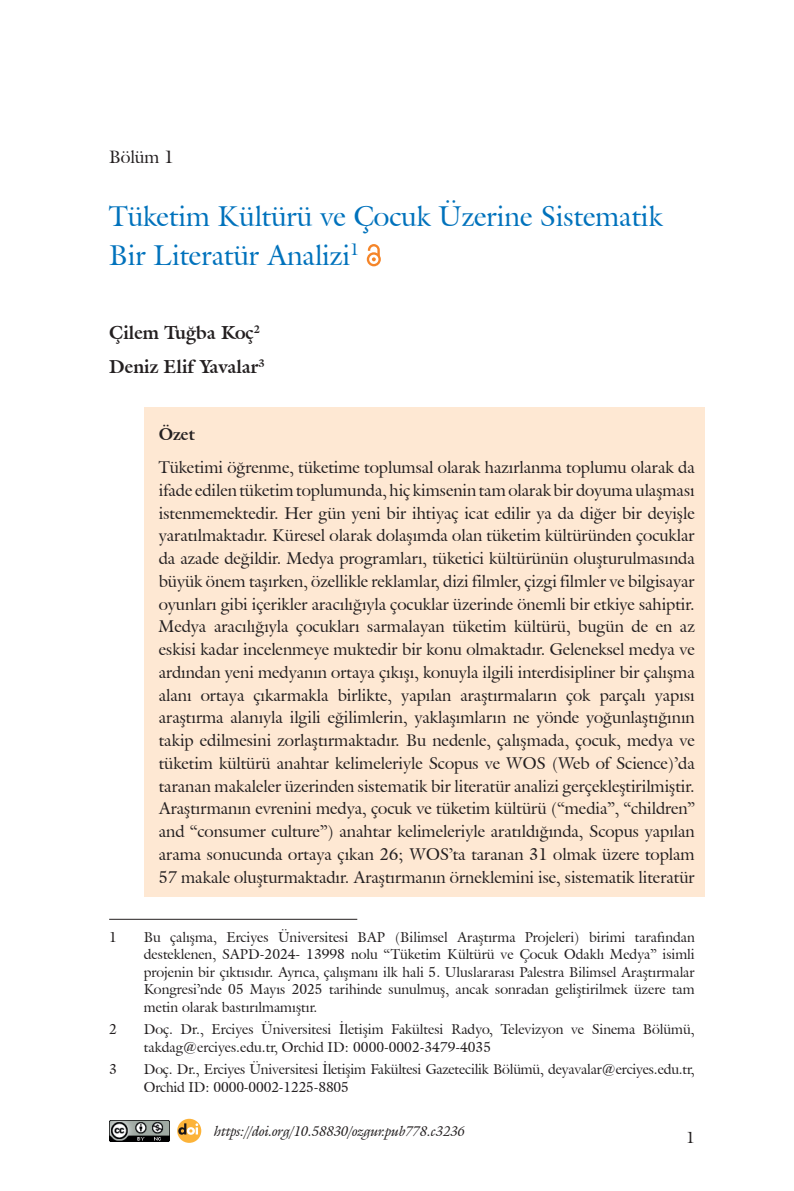
<style>
.page{position:relative;width:794px;height:1191px;background:#fff}
.page>*{position:absolute;margin:0;border:0;box-sizing:border-box;transform-origin:0 0}
.t1{font:28px/38.5px "Galliard IT Cby BT";color:#0072bc}
.t2{font:700 18.38px/34.5px "Galliard IT Cby BT";color:#231f20}
.t3{font:17.5px "Galliard IT Cby BT";color:#231f20}
.t4{font:16.62px/22.8px "Galliard IT Cby BT";color:#231f20;text-align:justify}
.t5{font:700 16.62px "Galliard IT Cby BT";color:#231f20}
.t6{font:15.75px "Galliard IT Cby BT";color:#231f20}
.t7{font:14px/17.5px "Galliard IT Cby BT";color:#231f20}
.t8{font:italic 14px "Galliard IT Cby BT";color:#231f20}
</style>
<div class="page">
<div style="left:144px;top:408px;width:560px;height:46px;background:#fee8d3"></div>
<div style="left:144px;top:440px;width:560px;height:456px;background:#fee8d3"></div>
<svg style="left:367px;top:244px;width:14px;height:22px"></svg>
<hr style="left:109px;top:919px;width:248px;height:1px;background:#231f20">
<img style="left:109px;top:1120px;width:60px;height:21px">
<svg style="left:177px;top:1118px;width:24px;height:24px"></svg>
<svg style="left:178px;top:1123px;width:20px;height:11px"></svg>
<p class="t3" style="left:109px;top:145px;width:66px">Bölüm 1</p>
<h1 class="t1" style="left:109px;top:197px;width:555px">Tüketim Kültürü ve Çocuk Üzerine Sistematik<br>Bir Literatür Analizi<sup>1</sup></h1>
<p class="t2" style="left:109px;top:315px;width:157px">Çilem Tuğba Koç<sup>2<br></sup>Deniz Elif Yavalar<sup>3</sup></p>
<p class="t5" style="left:159px;top:424px;width:38px">Özet</p>
<p class="t4" style="left:159px;top:456px;width:537px">Tüketimi öğrenme, tüketime toplumsal olarak hazırlanma toplumu olarak da ifade edilen tüketim toplumunda, hiç kimsenin tam olarak bir doyuma ulaşması istenmemektedir. Her gün yeni bir ihtiyaç icat edilir ya da diğer bir deyişle yaratılmaktadır. Küresel olarak dolaşımda olan tüketim kültüründen çocuklar da azade değildir. Medya programları, tüketici kültürünün oluşturulmasında büyük önem taşırken, özellikle reklamlar, dizi filmler, çizgi filmler ve bilgisayar oyunları gibi içerikler aracılığıyla çocuklar üzerinde önemli bir etkiye sahiptir.<br>Medya aracılığıyla çocukları sarmalayan tüketim kültürü, bugün de en az eskisi kadar incelenmeye muktedir bir konu olmaktadır. Geleneksel medya ve ardından yeni medyanın ortaya çıkışı, konuyla ilgili interdisipliner bir çalışma alanı ortaya çıkarmakla birlikte, yapılan araştırmaların çok parçalı yapısı araştırma alanıyla ilgili eğilimlerin, yaklaşımların ne yönde yoğunlaştığının takip edilmesini zorlaştırmaktadır. Bu nedenle, çalışmada, çocuk, medya ve tüketim kültürü anahtar kelimeleriyle Scopus ve WOS (Web of Science)’da taranan makaleler üzerinden sistematik bir literatür analizi gerçekleştirilmiştir.<br>Araştırmanın evrenini medya, çocuk ve tüketim kültürü (“media”, “children” and “consumer culture”) anahtar kelimeleriyle aratıldığında, Scopus yapılan arama sonucunda ortaya çıkan 26; WOS’ta taranan 31 olmak üzere toplam 57 makale oluşturmaktadır. Araştırmanın örneklemini ise, sistematik literatür</p>
<p class="t7" style="left:109px;top:928px;width:9px">1</p>
<p class="t7" style="left:144px;top:928px;width:552px;text-align:justify">Bu çalışma, Erciyes Üniversitesi BAP (Bilimsel Araştırma Projeleri) birimi tarafından desteklenen, SAPD-2024- 13998 nolu “Tüketim Kültürü ve Çocuk Odaklı Medya” isimli projenin bir çıktısıdır. Ayrıca, çalışmanı ilk hali 5. Uluslararası Palestra Bilimsel Araştırmalar Kongresi’nde 05 Mayıs 2025 tarihinde sunulmuş, ancak sonradan geliştirilmek üzere tam metin olarak bastırılmamıştır.</p>
<p class="t7" style="left:109px;top:1020px;width:9px">2</p>
<p class="t7" style="left:144px;top:1020px;width:552px">Doç. Dr., Erciyes Üniversitesi İletişim Fakültesi Radyo, Televizyon ve Sinema Bölümü, takdag@erciyes.edu.tr, Orchid ID: 0000-0002-3479-4035</p>
<p class="t7" style="left:109px;top:1060px;width:9px">3</p>
<p class="t7" style="left:144px;top:1060px;width:552px">Doç. Dr., Erciyes Üniversitesi İletişim Fakültesi Gazetecilik Bölümü, deyavalar@erciyes.edu.tr,<br>Orchid ID: 0000-0002-1225-8805</p>
<p class="t8" style="left:214px;top:1121px;width:252px">https://doi.org/10.58830/ozgur.pub778.c3236</p>
<p class="t6" style="left:686px;top:1127px;width:10px">1</p>
</div>
